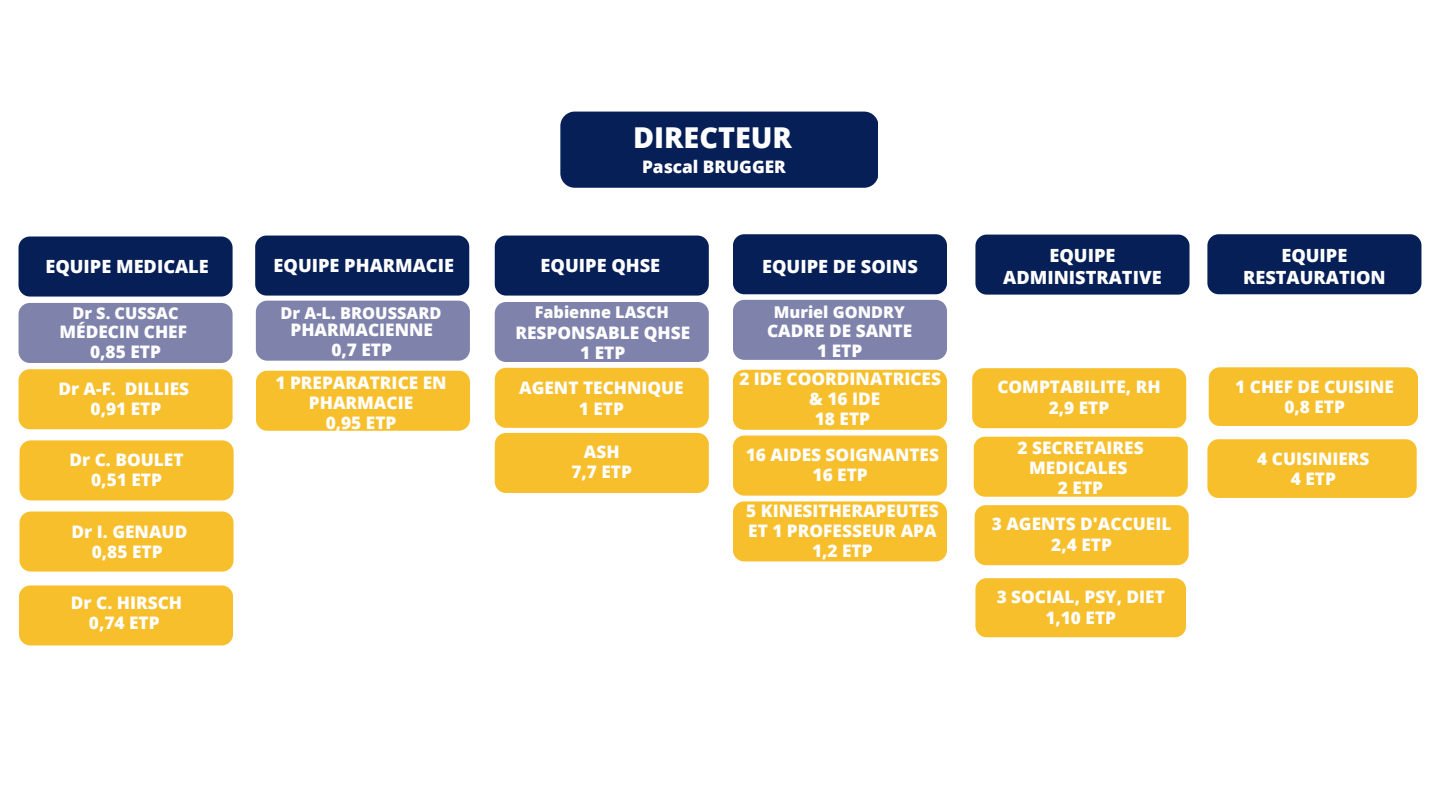
<style>
.page{position:relative;width:1440px;height:810px;background:#fff}
.page>*{position:absolute;margin:0;border:0;box-sizing:border-box;transform-origin:0 0}
.t1{font:800 28.8px "Open Sans";color:#fefeff}
.t2{font:800 18.2px/21.8px "Open Sans";color:#fefeff;text-align:center}
.t3{font:800 17.3px/20.3px "Open Sans";color:#fefeff;text-align:center}
.t4{font:800 17.2px "Open Sans";color:#fefeff}
.t5{font:800 16.4px "Open Sans";color:#fefeff}
.t6{font:800 16.3px "Open Sans";color:#fefeff}
.t7{font:800 16.2px "Open Sans";color:#fefeff}
</style>
<div class="page">
<div style="left:560px;top:112px;width:318px;height:76px;background:#061f57;border-radius:14px"></div>
<div style="left:733px;top:234px;width:214px;height:60px;background:#061f57;border-radius:11px"></div>
<div style="left:975px;top:235px;width:215px;height:60px;background:#061f57;border-radius:11px"></div>
<div style="left:495px;top:236px;width:214px;height:60px;background:#061f57;border-radius:11px"></div>
<div style="left:19px;top:237px;width:214px;height:60px;background:#061f57;border-radius:11px"></div>
<div style="left:733px;top:300px;width:214px;height:60px;background:#7f83ab;border-radius:11px"></div>
<div style="left:495px;top:302px;width:214px;height:60px;background:#7f83ab;border-radius:11px"></div>
<div style="left:19px;top:303px;width:214px;height:60px;background:#7f83ab;border-radius:11px"></div>
<div style="left:733px;top:370px;width:214px;height:60px;background:#f6bf2b;border-radius:11px"></div>
<div style="left:733px;top:436px;width:214px;height:60px;background:#f6bf2b;border-radius:11px"></div>
<div style="left:733px;top:501px;width:214px;height:60px;background:#f6bf2b;border-radius:11px"></div>
<div style="left:975px;top:578px;width:211px;height:59px;background:#f6bf2b;border-radius:11px"></div>
<div style="left:972px;top:368px;width:214px;height:60px;background:#f6bf2b;border-radius:11px"></div>
<div style="left:974px;top:437px;width:214px;height:60px;background:#f6bf2b;border-radius:11px"></div>
<div style="left:1209px;top:367px;width:209px;height:59px;background:#f6bf2b;border-radius:11px"></div>
<div style="left:495px;top:433px;width:214px;height:60px;background:#f6bf2b;border-radius:11px"></div>
<div style="left:495px;top:368px;width:214px;height:60px;background:#f6bf2b;border-radius:11px"></div>
<div style="left:256px;top:371px;width:214px;height:60px;background:#f6bf2b;border-radius:11px"></div>
<div style="left:20px;top:440px;width:214px;height:60px;background:#f6bf2b;border-radius:11px"></div>
<div style="left:19px;top:369px;width:214px;height:60px;background:#f6bf2b;border-radius:11px"></div>
<div style="left:19px;top:512px;width:215px;height:60px;background:#f6bf2b;border-radius:11px"></div>
<div style="left:19px;top:585px;width:214px;height:60px;background:#f6bf2b;border-radius:11px"></div>
<div style="left:255px;top:236px;width:214px;height:60px;background:#061f57;border-radius:11px"></div>
<div style="left:256px;top:301px;width:214px;height:60px;background:#7f83ab;border-radius:11px"></div>
<div style="left:975px;top:505px;width:214px;height:60px;background:#f6bf2b;border-radius:11px"></div>
<div style="left:1207px;top:439px;width:210px;height:59px;background:#f6bf2b;border-radius:11px"></div>
<div style="left:1207px;top:234px;width:214px;height:60px;background:#061f57;border-radius:11px"></div>
<p class="t1" style="left:633px;top:117px;width:160px">DIRECTEUR</p>
<p class="t3" style="left:642px;top:157px;width:145px">Pascal BRUGGER</p>
<p class="t2" style="left:762px;top:255px;width:157px">EQUIPE DE SOINS</p>
<p class="t2" style="left:1003px;top:244px;width:160px">EQUIPE<br>ADMINISTRATIVE</p>
<p class="t2" style="left:45px;top:255px;width:165px">EQUIPE MEDICALE</p>
<p class="t2" style="left:541px;top:254px;width:121px">EQUIPE QHSE</p>
<p class="t2" style="left:274px;top:254px;width:182px">EQUIPE PHARMACIE</p>
<p class="t5" style="left:281px;top:301px;width:162px">Dr A-L. BROUSSARD</p>
<p class="t3" style="left:290px;top:319px;width:144px">PHARMACIENNE</p>
<p class="t3" style="left:331px;top:339px;width:62px">0,7 ETP</p>
<p class="t7" style="left:535px;top:300px;width:135px">Fabienne LASCH</p>
<p class="t7" style="left:774px;top:301px;width:132px">Muriel GONDRY</p>
<p class="t3" style="left:515px;top:322px;width:176px">RESPONSABLE QHSE</p>
<p class="t3" style="left:580px;top:342px;width:47px">1 ETP</p>
<p class="t6" style="left:73px;top:302px;width:108px">Dr S. CUSSAC</p>
<p class="t3" style="left:60px;top:321px;width:129px">MÉDECIN CHEF</p>
<p class="t3" style="left:90px;top:341px;width:72px">0,85 ETP</p>
<p class="t3" style="left:767px;top:320px;width:147px">CADRE DE SANTE</p>
<p class="t3" style="left:817px;top:340px;width:47px">1 ETP</p>
<p class="t3" style="left:58px;top:378px;width:132px">Dr A-F. DILLIES</p>
<p class="t3" style="left:91px;top:398px;width:72px">0,91 ETP</p>
<p class="t3" style="left:70px;top:449px;width:116px">Dr C. BOULET</p>
<p class="t3" style="left:91px;top:470px;width:72px">0,51 ETP</p>
<p class="t3" style="left:72px;top:521px;width:117px">Dr I. GENAUD</p>
<p class="t3" style="left:92px;top:541px;width:72px">0,85 ETP</p>
<p class="t3" style="left:71px;top:592px;width:113px">Dr C. HIRSCH</p>
<p class="t3" style="left:89px;top:612px;width:72px">0,74 ETP</p>
<p class="t3" style="left:275px;top:372px;width:173px">1 PREPARATRICE EN<br>PHARMACIE</p>
<p class="t3" style="left:326px;top:412px;width:72px">0,95 ETP</p>
<p class="t3" style="left:519px;top:378px;width:166px">AGENT TECHNIQUE</p>
<p class="t3" style="left:579px;top:398px;width:47px">1 ETP</p>
<p class="t3" style="left:584px;top:441px;width:37px">ASH</p>
<p class="t3" style="left:571px;top:462px;width:62px">7,7 ETP</p>
<p class="t3" style="left:739px;top:368px;width:203px">2 IDE COORDINATRICES &amp; 16 IDE</p>
<p class="t3" style="left:815px;top:408px;width:57px">18 ETP</p>
<p class="t3" style="left:746px;top:444px;width:195px">16 AIDES SOIGNANTES</p>
<p class="t3" style="left:813px;top:464px;width:57px">16 ETP</p>
<p class="t3" style="left:746px;top:500px;width:194px;text-align:left">5 KINESITHERAPEUTES<br>ET 1 PROFESSEUR APA</p>
<p class="t3" style="left:812px;top:541px;width:62px">1,2 ETP</p>
<p class="t3" style="left:997px;top:376px;width:165px">COMPTABILITE, RH</p>
<p class="t3" style="left:1049px;top:397px;width:62px">2,9 ETP</p>
<p class="t3" style="left:1017px;top:437px;width:128px">2 SECRETAIRES<br>MEDICALES</p>
<p class="t3" style="left:1058px;top:477px;width:47px">2 ETP</p>
<p class="t3" style="left:992px;top:513px;width:181px">3 AGENTS D'ACCUEIL</p>
<p class="t3" style="left:1051px;top:534px;width:62px">2,4 ETP</p>
<p class="t4" style="left:997px;top:585px;width:170px">3 SOCIAL, PSY, DIET</p>
<p class="t4" style="left:1045px;top:605px;width:72px">1,10 ETP</p>
<p class="t2" style="left:1243px;top:244px;width:144px">EQUIPE<br>RESTAURATION</p>
<p class="t4" style="left:1235px;top:375px;width:160px">1 CHEF DE CUISINE</p>
<p class="t4" style="left:1284px;top:395px;width:62px">0,8 ETP</p>
<p class="t4" style="left:1257px;top:447px;width:114px">4 CUISINIERS</p>
<p class="t4" style="left:1291px;top:467px;width:47px">4 ETP</p>
</div>
